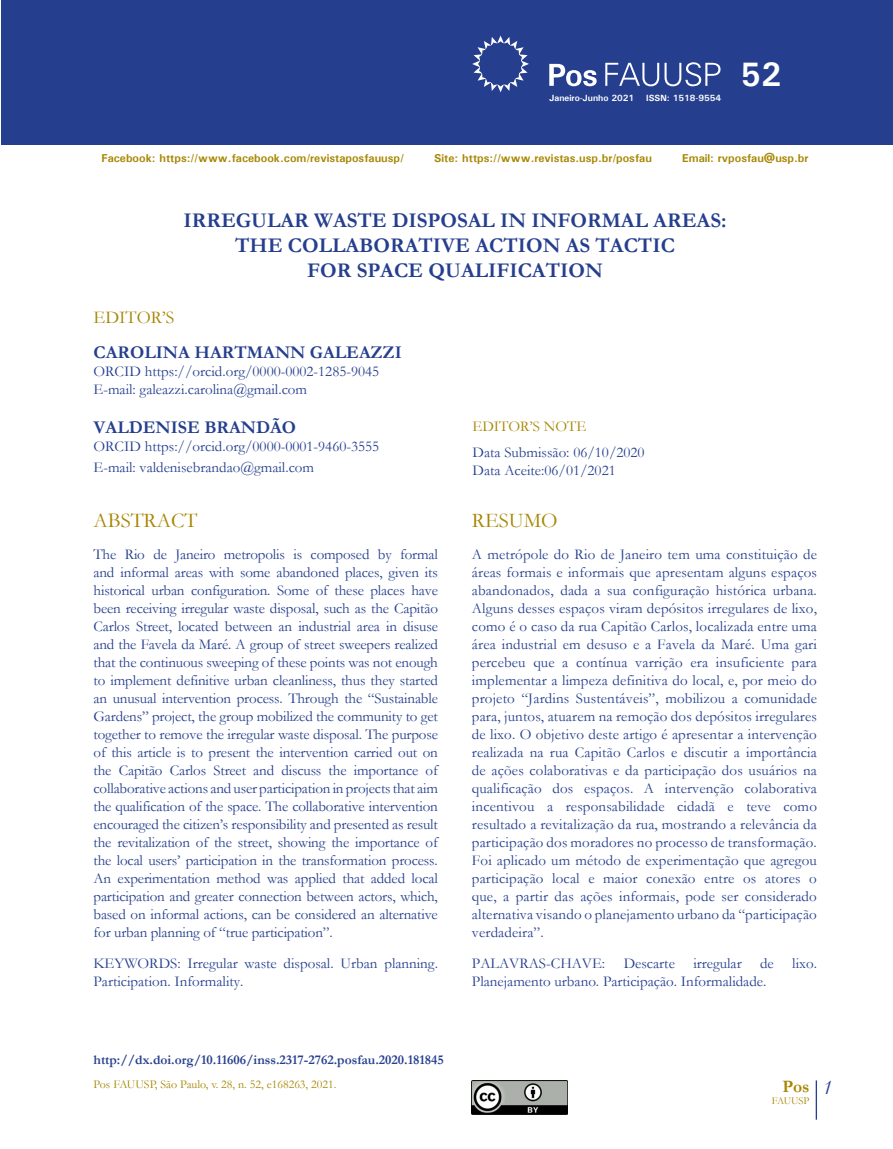
<style>
.page{position:relative;width:893px;height:1149px;background:#fff}
.page>*{position:absolute;margin:0;border:0;box-sizing:border-box;transform-origin:0 0}
.t1{font:700 33.9px "Univers";color:#fff;scale:.95 1}
.titulo{font:700 21px/25.2px "Garamond";color:#253f8e;text-align:center}
.subtitulo{font:21px "Garamond";color:#a78602}
.t2{font:italic 21px "Garamond";color:#253f8e}
.autor{font:700 18px "Garamond";color:#253f8e}
.autor-2{font:18px "Garamond";color:#a78602}
.t3{font:700 17.55px "Garamond";color:#a78602}
.texto_abstract{font:15px/18px "Garamond";color:#253f8e;text-align:justify}
.texto_do_autor{font:15px "Garamond";color:#253f8e}
.subtitulo-2{font:15px "Garamond";color:#a78602}
.t4{font:700 13.5px "Garamond";color:#253f8e}
.t5{font:12px "Garamond";color:#a78602}
.t6{font:700 11.4px "Univers";color:#a78602}
.t7{font:10.5px "Garamond";color:#a78602}
.t8{font:700 9px "Univers";color:#fff}
</style>
<div class="page">
<div style="left:1px;top:0;width:892px;height:145px;background:#253f8e"></div>
<svg style="left:549px;top:62px;width:171px;height:24px"></svg>
<svg style="left:472px;top:35px;width:57px;height:57px"></svg>
<hr style="left:816px;top:1080px;width:1px;height:39px;background:#253f8e">
<img style="left:472px;top:1080px;width:95px;height:33px">
<p class="t8" style="left:550px;top:92px;width:86px">Janeiro-Junho 2021</p>
<p class="t8" style="left:646px;top:92px;width:76px">ISSN: 1518-9554</p>
<h1 class="t1" style="left:740px;top:54px;width:44px">52</h1>
<p class="t6" style="left:101px;top:151px;width:304px">Facebook: https://www.facebook.com/revistaposfauusp/</p>
<p class="t6" style="left:434px;top:151px;width:219px">Site: https://www.revistas.usp.br/posfau</p>
<p class="t6" style="left:682px;top:151px;width:128px">Email: rvposfau@usp.br</p>
<p class="titulo" style="left:183px;top:207px;width:545px">IRREGULAR WASTE DISPOSAL IN INFORMAL AREAS:<br>THE COLLABORATIVE ACTION AS TACTIC<br>FOR SPACE QUALIFICATION</p>
<p class="autor-2" style="left:94px;top:305px;width:82px">EDITOR’S</p>
<p class="autor" style="left:94px;top:340px;width:310px">CAROLINA HARTMANN GALEAZZI</p>
<p class="texto_do_autor" style="left:94px;top:361px;width:287px">ORCID https://orcid.org/0000-0002-1285-9045</p>
<p class="texto_do_autor" style="left:94px;top:379px;width:215px">E-mail: galeazzi.carolina@gmail.com</p>
<p class="autor" style="left:94px;top:414px;width:204px">VALDENISE BRANDÃO</p>
<p class="texto_do_autor" style="left:94px;top:435px;width:287px">ORCID https://orcid.org/0000-0001-9460-3555</p>
<p class="texto_do_autor" style="left:94px;top:456px;width:222px">E-mail: valdenisebrandao@gmail.com</p>
<p class="subtitulo" style="left:94px;top:506px;width:105px">ABSTRACT</p>
<p class="texto_abstract" style="left:94px;top:545px;width:346px">The Rio de Janeiro metropolis is composed by formal and informal areas with some abandoned places, given its historical urban configuration. Some of these places have been receiving irregular waste disposal, such as the Capitão Carlos Street, located between an industrial area in disuse and the Favela da Maré. A group of street sweepers realized that the continuous sweeping of these points was not enough to implement definitive urban cleanliness, thus they started an unusual intervention process. Through the “Sustainable Gardens” project, the group mobilized the community to get together to remove the irregular waste disposal. The purpose of this article is to present the intervention carried out on the Capitão Carlos Street and discuss the importance of collaborative actions and user participation in projects that aim the qualification of the space. The collaborative intervention encouraged the citizen’s responsibility and presented as result the revitalization of the street, showing the importance of the local users’ participation in the transformation process.<br>An experimentation method was applied that added local participation and greater connection between actors, which, based on informal actions, can be considered an alternative for urban planning of “true participation”.</p>
<p class="texto_abstract" style="left:94px;top:953px;width:346px">KEYWORDS: Irregular waste disposal. Urban planning.<br>Participation. Informality.</p>
<p class="subtitulo-2" style="left:473px;top:415px;width:115px">EDITOR’S NOTE</p>
<p class="texto_do_autor" style="left:473px;top:442px;width:174px">Data Submissão: 06/10/2020</p>
<p class="texto_do_autor" style="left:473px;top:460px;width:145px">Data Aceite:06/01/2021</p>
<p class="subtitulo" style="left:472px;top:506px;width:87px">RESUMO</p>
<p class="texto_abstract" style="left:472px;top:545px;width:347px">A metrópole do Rio de Janeiro tem uma constituição de áreas formais e informais que apresentam alguns espaços abandonados, dada a sua configuração histórica urbana.<br>Alguns desses espaços viram depósitos irregulares de lixo, como é o caso da rua Capitão Carlos, localizada entre uma área industrial em desuso e a Favela da Maré. Uma gari percebeu que a contínua varrição era insuficiente para implementar a limpeza definitiva do local, e, por meio do projeto “Jardins Sustentáveis”, mobilizou a comunidade para, juntos, atuarem na remoção dos depósitos irregulares de lixo. O objetivo deste artigo é apresentar a intervenção realizada na rua Capitão Carlos e discutir a importância de ações colaborativas e da participação dos usuários na qualificação dos espaços. A intervenção colaborativa incentivou a responsabilidade cidadã e teve como resultado a revitalização da rua, mostrando a relevância da participação dos moradores no processo de transformação.<br>Foi aplicado um método de experimentação que agregou participação local e maior conexão entre os atores o que, a partir das ações informais, pode ser considerado alternativa visando o planejamento urbano da “participação verdadeira”.</p>
<p class="texto_abstract" style="left:472px;top:953px;width:347px">PALAVRAS-CHAVE: Descarte irregular de lixo.<br>Planejamento urbano. Participação. Informalidade.</p>
<p class="t4" style="left:94px;top:1049px;width:352px">http://dx.doi.org/10.11606/inss.2317-2762.posfau.2020.181845</p>
<p class="t5" style="left:94px;top:1075px;width:244px">Pos FAUUSP, São Paulo, v. 28, n. 52, e168263, 2021.</p>
<p class="t3" style="left:783px;top:1073px;width:28px">Pos</p>
<p class="t7" style="left:772px;top:1093px;width:39px">FAUUSP</p>
<p class="t2" style="left:822px;top:1072px;width:11px">1</p>
</div>
